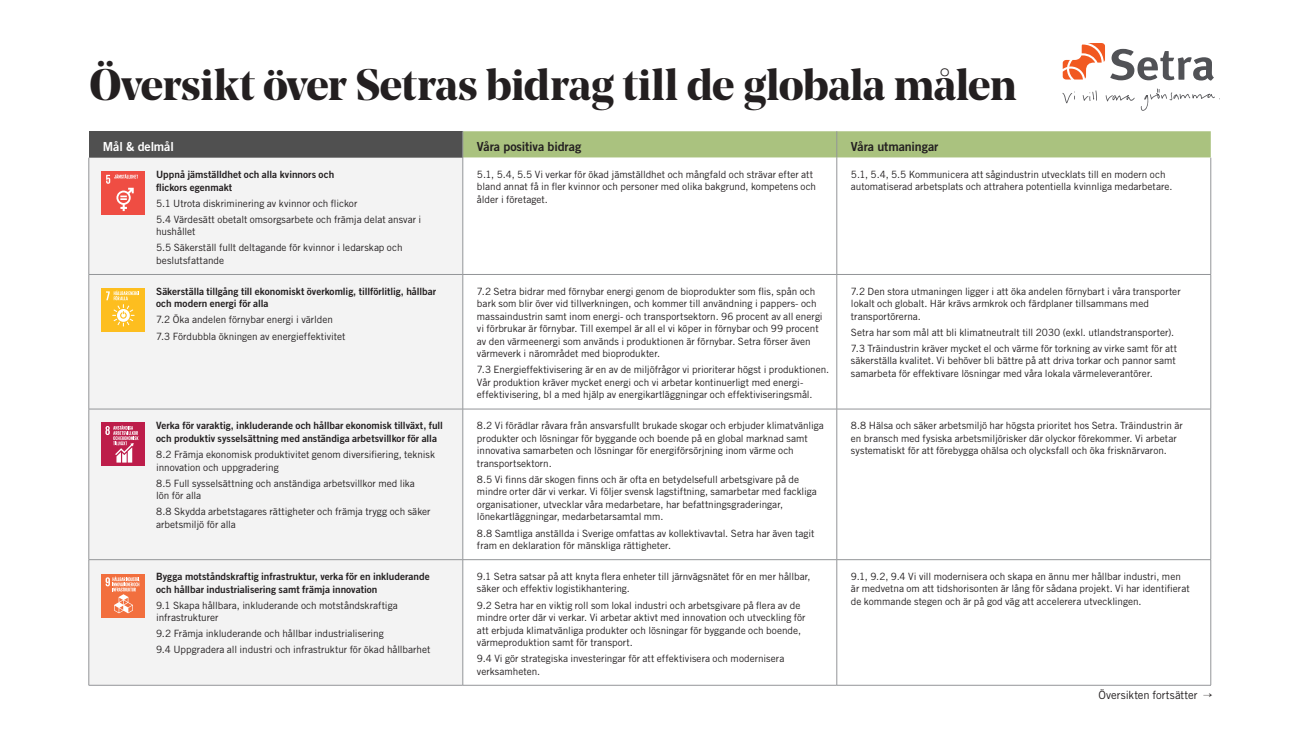
<style>
.page{position:relative;width:1301px;height:745px;background:#fff}
.page>*{position:absolute;margin:0;border:0;box-sizing:border-box;transform-origin:0 0}
.t1{font:700 43.75px "Noe Display";letter-spacing:-.01em;color:#231f20}
.Grafikrubrik{font:12.5px "Trade Gothic LT Pro Bd 2";letter-spacing:-.005em;color:#231f20}
.Grafikrubrik-2{font:12.5px "Trade Gothic LT Pro Bd 2";letter-spacing:-.015em;color:#fff}
.Bröd{font:11.25px "Trade Gothic LT Pro";letter-spacing:.005em;color:#231f20}
.Grafik{font:10px/12.5px "Trade Gothic LT Pro";color:#231f20}
.Grafik-2{font:10px/12.5px "Trade Gothic LT Pro Bd 2";color:#231f20}
</style>
<div class="page">
<div style="left:89px;top:131px;width:374px;height:26px;background:#505050"></div>
<div style="left:90px;top:157px;width:372px;height:527px;background:#f3f3f3"></div>
<svg style="left:463px;top:157px;width:747px;height:527px"></svg>
<hr style="left:89px;top:274px;width:374px;height:1px;background:#939598">
<hr style="left:463px;top:274px;width:373px;height:1px;background:#939598">
<hr style="left:836px;top:274px;width:374px;height:1px;background:#939598">
<hr style="left:89px;top:408px;width:374px;height:1px;background:#939598">
<hr style="left:463px;top:408px;width:373px;height:1px;background:#939598">
<hr style="left:836px;top:408px;width:374px;height:1px;background:#939598">
<hr style="left:89px;top:559px;width:374px;height:1px;background:#939598">
<hr style="left:463px;top:559px;width:373px;height:1px;background:#939598">
<hr style="left:836px;top:559px;width:374px;height:1px;background:#939598">
<hr style="left:89px;top:684px;width:374px;height:1px;background:#939598">
<hr style="left:463px;top:684px;width:373px;height:1px;background:#939598">
<hr style="left:836px;top:684px;width:374px;height:1px;background:#939598">
<div style="left:462px;top:131px;width:748px;height:26px;background:#aac27f"></div>
<hr style="left:462px;top:157px;width:1px;height:117px;background:#939598">
<hr style="left:836px;top:157px;width:1px;height:117px;background:#939598">
<hr style="left:462px;top:274px;width:1px;height:134px;background:#939598">
<hr style="left:836px;top:274px;width:1px;height:134px;background:#939598">
<hr style="left:462px;top:409px;width:1px;height:150px;background:#939598">
<hr style="left:836px;top:409px;width:1px;height:150px;background:#939598">
<hr style="left:462px;top:559px;width:1px;height:125px;background:#939598">
<hr style="left:836px;top:559px;width:1px;height:125px;background:#939598">
<hr style="left:89px;top:157px;width:1px;height:117px;background:#939598">
<hr style="left:89px;top:274px;width:1px;height:134px;background:#939598">
<hr style="left:89px;top:409px;width:1px;height:150px;background:#939598">
<hr style="left:89px;top:559px;width:1px;height:125px;background:#939598">
<hr style="left:1210px;top:157px;width:1px;height:117px;background:#939598">
<hr style="left:1210px;top:274px;width:1px;height:134px;background:#939598">
<hr style="left:1210px;top:409px;width:1px;height:150px;background:#939598">
<hr style="left:1210px;top:559px;width:1px;height:125px;background:#939598">
<div style="left:101px;top:171px;width:44px;height:43px;background:#ef4d43"></div>
<svg style="left:106px;top:174px;width:32px;height:37px"></svg>
<div style="left:101px;top:422px;width:44px;height:44px;background:#bd1d4a"></div>
<svg style="left:105px;top:425px;width:33px;height:37px"></svg>
<div style="left:101px;top:288px;width:44px;height:43px;background:#fdbe1f"></div>
<svg style="left:106px;top:290px;width:33px;height:36px"></svg>
<div style="left:101px;top:573px;width:44px;height:44px;background:#f26f3e"></div>
<svg style="left:106px;top:576px;width:34px;height:37px"></svg>
<svg style="left:1062px;top:43px;width:42px;height:36px"></svg>
<svg style="left:1110px;top:49px;width:103px;height:32px"></svg>
<svg style="left:1062px;top:91px;width:13px;height:12px"></svg>
<svg style="left:1082px;top:90px;width:14px;height:11px"></svg>
<svg style="left:1105px;top:95px;width:29px;height:6px"></svg>
<svg style="left:1140px;top:88px;width:75px;height:23px"></svg>
<h1 class="t1" style="left:89px;top:57px;width:929px">Översikt över Setras bidrag till de globala målen</h1>
<p class="Grafikrubrik-2" style="left:103px;top:138px;width:72px">Mål &amp; delmål</p>
<p class="Grafikrubrik" style="left:477px;top:138px;width:106px">Våra positiva bidrag</p>
<p class="Grafikrubrik" style="left:851px;top:138px;width:89px">Våra utmaningar</p>
<p class="Grafik-2" style="left:156px;top:168px;width:179px">Uppnå jämställdhet och alla kvinnors och flickors egenmakt</p>
<p class="Grafik" style="left:156px;top:197px;width:203px">5.1 Utrota diskriminering av kvinnor och flickor</p>
<p class="Grafik" style="left:156px;top:213px;width:267px">5.4 Värdesätt obetalt omsorgsarbete och främja delat ansvar i hushållet</p>
<p class="Grafik" style="left:156px;top:241px;width:248px">5.5 Säkerställ fullt deltagande för kvinnor i ledarskap och beslutsfattande</p>
<p class="Grafik" style="left:477px;top:168px;width:341px">5.1, 5.4, 5.5 Vi verkar för ökad jämställdhet och mångfald och strävar efter att bland annat få in fler kvinnor och personer med olika bakgrund, kompetens och ålder i företaget.</p>
<p class="Grafik" style="left:851px;top:168px;width:323px">5.1, 5.4, 5.5 Kommunicera att sågindustrin utvecklats till en modern och automatiserad arbetsplats och attrahera potentiella kvinnliga medarbetare.</p>
<p class="Grafik-2" style="left:156px;top:285px;width:281px">Säkerställa tillgång till ekonomiskt överkomlig, tillförlitlig, hållbar och modern energi för alla</p>
<p class="Grafik" style="left:156px;top:313px;width:178px">7.2 Öka andelen förnybar energi i världen</p>
<p class="Grafik" style="left:156px;top:329px;width:191px">7.3 Fördubbla ökningen av energieffektivitet</p>
<p class="Grafik-2" style="left:156px;top:419px;width:288px">Verka för varaktig, inkluderande och hållbar ekonomisk tillväxt, full och produktiv sysselsättning med anständiga arbetsvillkor för alla</p>
<p class="Grafik" style="left:156px;top:448px;width:280px">8.2 Främja ekonomisk produktivitet genom diversifiering, teknisk innovation och uppgradering</p>
<p class="Grafik" style="left:156px;top:476px;width:260px">8.5 Full sysselsättning och anständiga arbetsvillkor med lika lön för alla</p>
<p class="Grafik" style="left:156px;top:505px;width:276px">8.8 Skydda arbetstagares rättigheter och främja trygg och säker arbetsmiljö för alla</p>
<p class="Grafik-2" style="left:156px;top:569px;width:275px">Bygga motståndskraftig infrastruktur, verka för en inkluderande och hållbar industrialisering samt främja innovation</p>
<p class="Grafik" style="left:156px;top:598px;width:243px">9.1 Skapa hållbara, inkluderande och motståndskraftiga infrastrukturer</p>
<p class="Grafik" style="left:156px;top:627px;width:229px">9.2 Främja inkluderande och hållbar industrialisering</p>
<p class="Grafik" style="left:156px;top:643px;width:276px">9.4 Uppgradera all industri och infrastruktur för ökad hållbarhet</p>
<p class="Grafik" style="left:477px;top:284px;width:347px">7.2 Setra bidrar med förnybar energi genom de bioprodukter som flis, spån och bark som blir över vid tillverkningen, och kommer till användning i pappers- och massaindustrin samt inom energi- och transportsektorn. 96 procent av all energi vi förbrukar är förnybar. Till exempel är all el vi köper in förnybar och 99 procent av den värmeenergi som används i produktionen är förnybar. Setra förser även värmeverk i närområdet med bioprodukter.</p>
<p class="Grafik" style="left:477px;top:363px;width:354px">7.3 Energieffektivisering är en av de miljöfrågor vi prioriterar högst i produktionen.<br>Vår produktion kräver mycket energi och vi arbetar kontinuerligt med energi&shy;effektivisering, bl a med hjälp av energikartläggningar och effektiviseringsmål.</p>
<p class="Grafik" style="left:477px;top:419px;width:348px">8.2 Vi förädlar råvara från ansvarsfullt brukade skogar och erbjuder klimatvänliga produkter och lösningar för byggande och boende på en global marknad samt innovativa samarbeten och lösningar för energiförsörjning inom värme och transportsektorn.</p>
<p class="Grafik" style="left:477px;top:472px;width:341px">8.5 Vi finns där skogen finns och är ofta en betydelsefull arbetsgivare på de mindre orter där vi verkar. Vi följer svensk lagstiftning, samarbetar med fackliga organisationer, utvecklar våra medarbetare, har befattningsgraderingar, lönekartläggningar, medarbetarsamtal mm.</p>
<p class="Grafik" style="left:477px;top:526px;width:339px">8.8 Samtliga anställda i Sverige omfattas av kollektivavtal. Setra har även tagit fram en deklaration för mänskliga rättigheter.</p>
<p class="Grafik" style="left:477px;top:569px;width:335px">9.1 Setra satsar på att knyta flera enheter till järnvägsnätet för en mer hållbar, säker och effektiv logistikhantering.</p>
<p class="Grafik" style="left:477px;top:598px;width:330px">9.2 Setra har en viktig roll som lokal industri och arbetsgivare på flera av de mindre orter där vi verkar. Vi arbetar aktivt med innovation och utveckling för att erbjuda klimatvänliga produkter och lösningar för byggande och boende, värmeproduktion samt för transport.</p>
<p class="Grafik" style="left:477px;top:651px;width:309px">9.4 Vi gör strategiska investeringar för att effektivisera och modernisera verksamheten.</p>
<p class="Grafik" style="left:851px;top:284px;width:331px">7.2 Den stora utmaningen ligger i att öka andelen förnybart i våra transporter lokalt och globalt. Här krävs armkrok och färdplaner tillsammans med transportörerna.</p>
<p class="Grafik" style="left:851px;top:325px;width:325px">Setra har som mål att bli klimatneutralt till 2030 (exkl. utlandstransporter).</p>
<p class="Grafik" style="left:851px;top:342px;width:328px">7.3 Träindustrin kräver mycket el och värme för torkning av virke samt för att säkerställa kvalitet. Vi behöver bli bättre på att driva torkar och pannor samt samarbeta för effektivare lösningar med våra lokala värmeleverantörer.</p>
<p class="Grafik" style="left:851px;top:419px;width:333px">8.8 Hälsa och säker arbetsmiljö har högsta prioritet hos Setra. Träindustrin är en bransch med fysiska arbetsmiljörisker där olyckor förekommer. Vi arbetar systematiskt för att förebygga ohälsa och olycksfall och öka frisknärvaron.</p>
<p class="Grafik" style="left:851px;top:569px;width:340px">9.1, 9.2, 9.4 Vi vill modernisera och skapa en ännu mer hållbar industri, men är medvetna om att tidshorisonten är lång för sådana projekt. Vi har identifierat de kommande stegen och är på god väg att accelerera utvecklingen.</p>
<p class="Bröd" style="left:1098px;top:687px;width:116px">Översikten fortsätter →</p>
</div>
